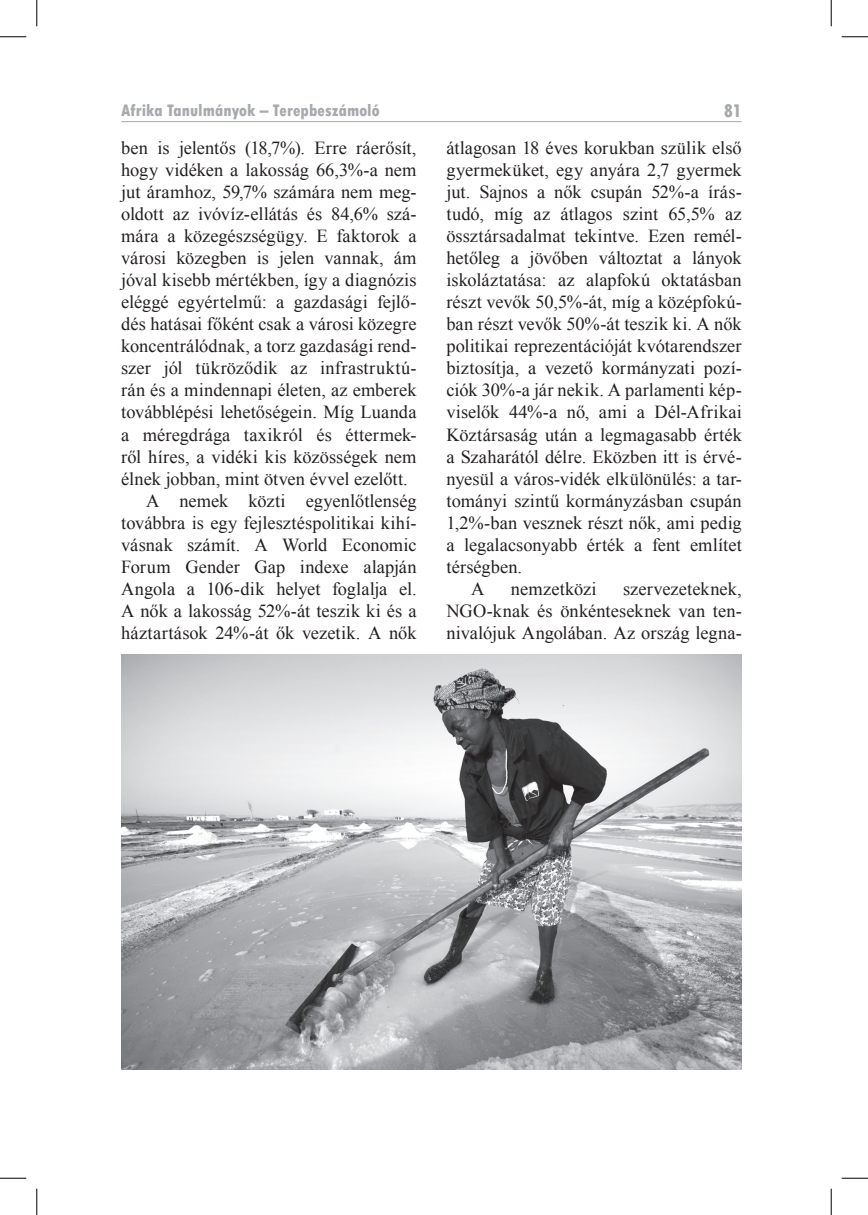
<style>
.page{position:relative;width:868px;height:1215px;background:#fff}
.page>*{position:absolute;margin:0;border:0;box-sizing:border-box;transform-origin:0 0}
.t1{font:800 condensed 19.25px "Tw Cen";color:#a8a9ad}
.t2{font:18.38px/22.1px "Times New Roman";color:#231f20;text-align:justify}
.t3{font:800 condensed 17.5px "Tw Cen";color:#a8a9ad}
</style>
<div class="page">
<hr style="left:121px;top:121px;width:620px;height:1px;background:#a8a9ad">
<img style="left:121px;top:654px;width:620px;height:415px">
<svg style="left:0;top:36px;width:26px;height:1px"></svg>
<svg style="left:841px;top:36px;width:26px;height:1px"></svg>
<svg style="left:0;top:1177px;width:26px;height:1px"></svg>
<svg style="left:841px;top:1177px;width:26px;height:1px"></svg>
<svg style="left:36px;top:0;width:1px;height:26px"></svg>
<svg style="left:36px;top:1188px;width:1px;height:26px"></svg>
<svg style="left:830px;top:0;width:1px;height:26px"></svg>
<svg style="left:830px;top:1188px;width:1px;height:26px"></svg>
<p class="t3" style="left:121px;top:100px;width:260px">Afrika Tanulmányok – Terepbeszámoló</p>
<p class="t1" style="left:723px;top:99px;width:20px">81</p>
<p class="t2" style="left:121px;top:136px;width:297px">ben is jelentős (18,7%). Erre ráerősít,</p>
<p class="t2" style="left:121px;top:158px;width:297px">hogy vidéken a lakosság 66,3%-a nem</p>
<p class="t2" style="left:121px;top:180px;width:297px">jut áramhoz, 59,7% számára nem meg-</p>
<p class="t2" style="left:121px;top:202px;width:297px">oldott az ivóvíz-ellátás és 84,6% szá-</p>
<p class="t2" style="left:121px;top:224px;width:297px">mára a közegészségügy. E faktorok a</p>
<p class="t2" style="left:121px;top:246px;width:297px">városi közegben is jelen vannak, ám</p>
<p class="t2" style="left:121px;top:269px;width:297px">jóval kisebb mértékben, így a diagnózis</p>
<p class="t2" style="left:121px;top:291px;width:297px">eléggé egyértelmű: a gazdasági fejlő-</p>
<p class="t2" style="left:121px;top:313px;width:297px">dés hatásai főként csak a városi közegre</p>
<p class="t2" style="left:121px;top:335px;width:297px">koncentrálódnak, a torz gazdasági rend-</p>
<p class="t2" style="left:121px;top:357px;width:297px">szer jól tükröződik az infrastruktú-</p>
<p class="t2" style="left:121px;top:379px;width:297px">rán és a mindennapi életen, az emberek</p>
<p class="t2" style="left:121px;top:401px;width:297px">továbblépési lehetőségein. Míg Luanda</p>
<p class="t2" style="left:121px;top:423px;width:297px">a méregdrága taxikról és éttermek-</p>
<p class="t2" style="left:121px;top:445px;width:297px">ről híres, a vidéki kis közösségek nem</p>
<p class="t2" style="left:121px;top:467px;width:288px">élnek jobban, mint ötven évvel ezelőtt.</p>
<p class="t2" style="left:146px;top:489px;width:272px">A nemek közti egyenlőtlenség</p>
<p class="t2" style="left:121px;top:511px;width:297px">továbbra is egy fejlesztéspolitikai kihí-</p>
<p class="t2" style="left:121px;top:533px;width:297px">vásnak számít. A World Economic</p>
<p class="t2" style="left:121px;top:555px;width:297px">Forum Gender Gap indexe alapján</p>
<p class="t2" style="left:121px;top:577px;width:297px">Angola a 106-dik helyet foglalja el.</p>
<p class="t2" style="left:121px;top:599px;width:297px">A nők a lakosság 52%-át teszik ki és a</p>
<p class="t2" style="left:121px;top:621px;width:297px">háztartások 24%-át ők vezetik. A nők</p>
<p class="t2" style="left:446px;top:136px;width:297px">átlagosan 18 éves korukban szülik első</p>
<p class="t2" style="left:446px;top:158px;width:297px">gyermeküket, egy anyára 2,7 gyermek</p>
<p class="t2" style="left:446px;top:180px;width:297px">jut. Sajnos a nők csupán 52%-a írás-</p>
<p class="t2" style="left:446px;top:202px;width:297px">tudó, míg az átlagos szint 65,5% az</p>
<p class="t2" style="left:446px;top:224px;width:297px">össztársadalmat tekintve. Ezen remél-</p>
<p class="t2" style="left:446px;top:246px;width:297px">hetőleg a jövőben változtat a lányok</p>
<p class="t2" style="left:446px;top:269px;width:297px">iskoláztatása: az alapfokú oktatásban</p>
<p class="t2" style="left:446px;top:291px;width:297px">részt vevők 50,5%-át, míg a középfokú-</p>
<p class="t2" style="left:446px;top:313px;width:297px">ban részt vevők 50%-át teszik ki. A nők</p>
<p class="t2" style="left:446px;top:335px;width:297px">politikai reprezentációját kvótarendszer</p>
<p class="t2" style="left:446px;top:357px;width:297px">biztosítja, a vezető kormányzati pozí-</p>
<p class="t2" style="left:446px;top:379px;width:297px">ciók 30%-a jár nekik. A parlamenti kép-</p>
<p class="t2" style="left:446px;top:401px;width:297px">viselők 44%-a nő, ami a Dél-Afrikai</p>
<p class="t2" style="left:446px;top:423px;width:297px">Köztársaság után a legmagasabb érték</p>
<p class="t2" style="left:446px;top:445px;width:297px">a Szaharától délre. Eközben itt is érvé-</p>
<p class="t2" style="left:446px;top:467px;width:297px">nyesül a város-vidék elkülönülés: a tar-</p>
<p class="t2" style="left:446px;top:489px;width:297px">tományi szintű kormányzásban csupán</p>
<p class="t2" style="left:446px;top:511px;width:297px">1,2%-ban vesznek részt nők, ami pedig</p>
<p class="t2" style="left:446px;top:533px;width:297px">a legalacsonyabb érték a fent említet</p>
<p class="t2" style="left:446px;top:555px;width:77px">térségben.</p>
<p class="t2" style="left:471px;top:577px;width:15px">A</p>
<p class="t2" style="left:510px;top:577px;width:87px">nemzetközi</p>
<p class="t2" style="left:446px;top:577px;width:297px;text-indent:176px">szervezeteknek, NGO-knak és önkénteseknek van ten&shy;nivalójuk Angolában. Az ország legna-</p>
</div>
